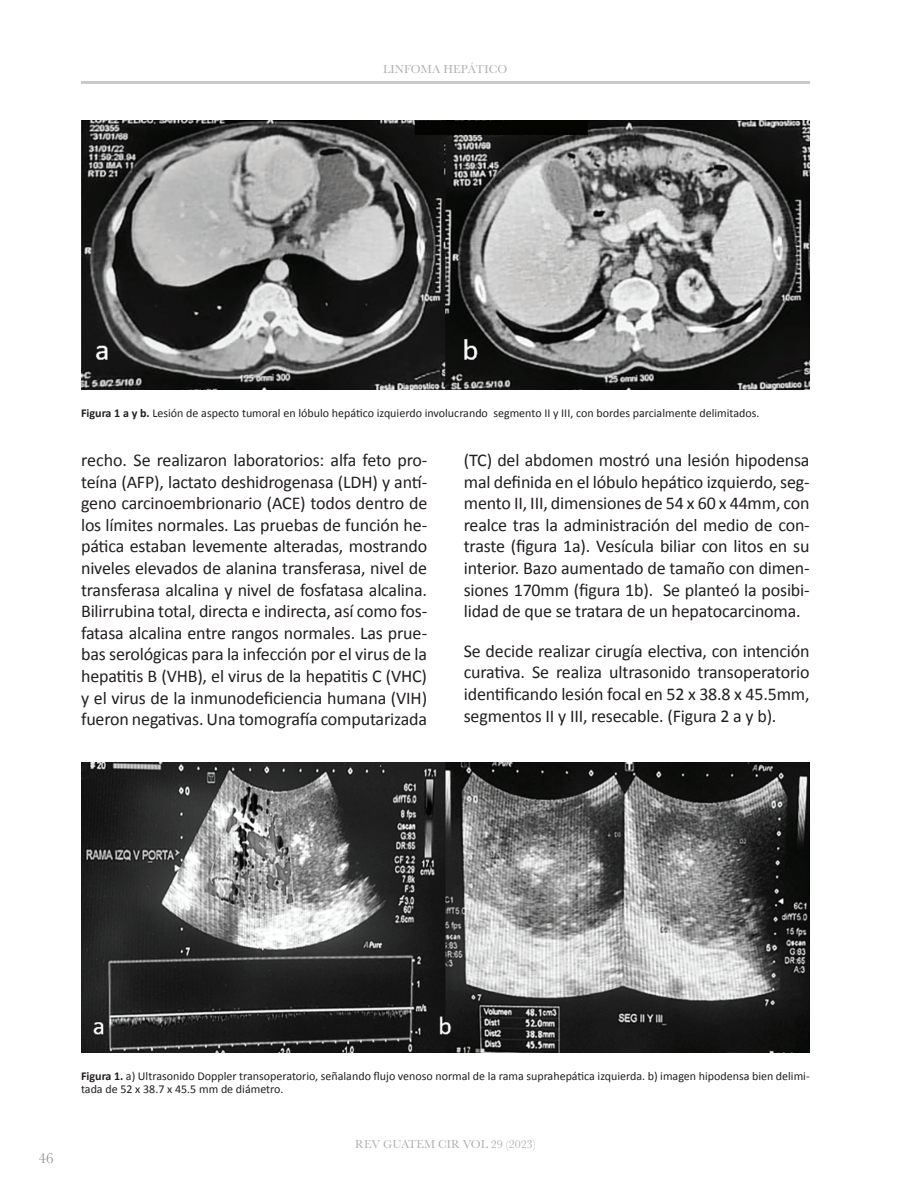
<style>
.page{position:relative;width:918px;height:1188px;background:#fff}
.page>*{position:absolute;margin:0;border:0;box-sizing:border-box;transform-origin:0 0}
.t1{font:18px/21.6px "Calibri";letter-spacing:-.01em;color:#231f20;text-align:justify}
.t2{font:15px "Baskerville";color:#939598}
.t3{font:12px/13.5px "Calibri";color:#231f20}
.t4{font:12px "Baskerville";color:#afafaf}
.s1{font-weight:700}
</style>
<div class="page">
<hr style="left:81px;top:81px;width:729px;height:3px;background:#939598">
<img style="left:81px;top:120px;width:729px;height:270px">
<img style="left:81px;top:762px;width:729px;height:291px">
<p class="t4" style="left:383px;top:62px;width:126px">LINFOMA HEPÁTICO</p>
<p class="t3" style="left:81px;top:407px;width:680px"><span class="s1">Figura 1 a y b.</span> Lesión de aspecto tumoral en lóbulo hepático izquierdo involucrando segmento II y III, con bordes parcialmente delimitados.</p>
<p class="t1" style="left:81px;top:451px;width:348px">recho. Se realizaron laboratorios: alfa feto pro&shy;teína (AFP), lactato deshidrogenasa (LDH) y antí&shy;geno carcinoembrionario (ACE) todos dentro de los límites normales. Las pruebas de función he&shy;pática estaban levemente alteradas, mostrando niveles elevados de alanina transferasa, nivel de transferasa alcalina y nivel de fosfatasa alcalina.<br>Bilirrubina total, directa e indirecta, así como fos&shy;fatasa alcalina entre rangos normales. Las prue&shy;bas serológicas para la infección por el virus de la hepatitis B (VHB), el virus de la hepatitis C (VHC) y el virus de la inmunodeficiencia humana (VIH) fueron negativas. Una tomografía computarizada</p>
<p class="t1" style="left:464px;top:451px;width:347px">(TC) del abdomen mostró una lesión hipodensa mal definida en el lóbulo hepático izquierdo, seg&shy;mento II, III, dimensiones de 54 x 60 x 44mm, con realce tras la administración del medio de con&shy;traste (figura 1a). Vesícula biliar con litos en su interior. Bazo aumentado de tamaño con dimen&shy;siones 170mm (figura 1b). Se planteó la posibi&shy;lidad de que se tratara de un hepatocarcinoma.</p>
<p class="t1" style="left:464px;top:642px;width:347px">Se decide realizar cirugía electiva, con intención curativa. Se realiza ultrasonido transoperatorio identificando lesión focal en 52 x 38.8 x 45.5mm, segmentos II y III, resecable. (Figura 2 a y b).</p>
<p class="t2" style="left:39px;top:1149px;width:16px">46</p>
<p class="t3" style="left:81px;top:1070px;width:730px"><span class="s1">Figura 1.</span> a) Ultrasonido Doppler transoperatorio, señalando flujo venoso normal de la rama suprahepática izquierda. b) imagen hipodensa bien delimi&shy;tada de 52 x 38.7 x 45.5 mm de diámetro.</p>
<p class="t4" style="left:355px;top:1137px;width:182px">REV GUATEM CIR VOL 29 (2023)</p>
</div>
